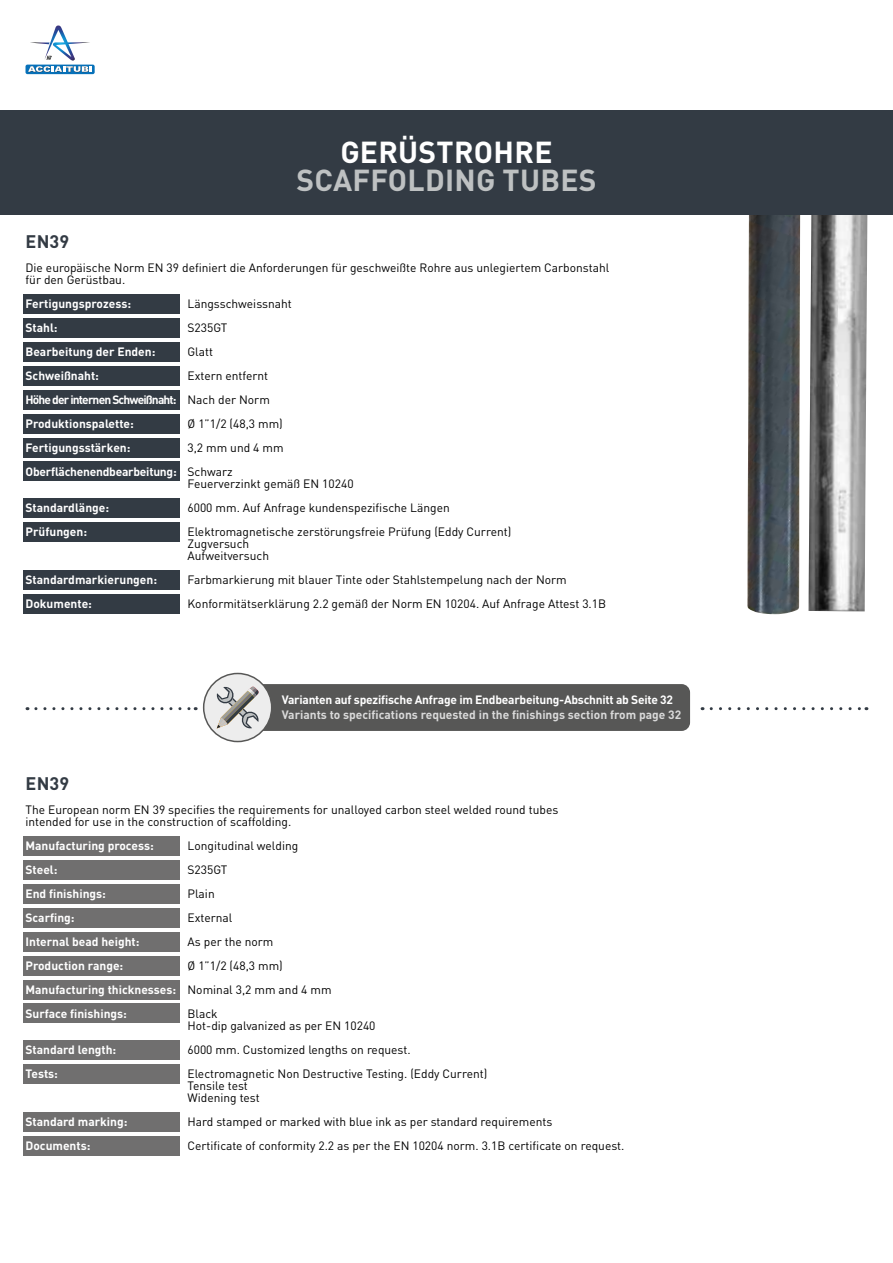
<style>
.page{position:relative;width:893px;height:1263px;background:#fff}
.page>*{position:absolute;margin:0;border:0;box-sizing:border-box;transform-origin:0 0}
.t1{font:700 30px "DIN Pro";letter-spacing:.01em;color:#bec1c2}
.t2{font:700 30px "DIN Pro";letter-spacing:.01em;color:#fff}
.t3{font:700 18px "DIN Pro";letter-spacing:.005em;color:#333b44}
.t4{font:12px/12px "DIN Pro";color:#000}
.t5{font:700 12px/24px "DIN Pro";color:#fff}
.t6{font:700 12px/24px "DIN Pro";letter-spacing:-.02em;color:#fff}
.t7{font:700 12px/24px "DIN Pro";letter-spacing:-.07em;color:#fff}
.t8{font:700 12px "DIN Pro";color:#dadada}
.s1{font-weight:400;color:#000}
</style>
<div class="page">
<img style="left:747px;top:215px;width:54px;height:399px">
<img style="left:808px;top:215px;width:60px;height:396px">
<div style="left:0;top:111px;width:893px;height:104px;background:#333b44"></div>
<svg style="left:26px;top:65px;width:69px;height:9px"></svg>
<svg style="left:28px;top:26px;width:64px;height:46px"></svg>
<div style="left:23px;top:294px;width:157px;height:20px;background:#333b44"></div>
<div style="left:23px;top:318px;width:157px;height:20px;background:#333b44"></div>
<div style="left:23px;top:342px;width:157px;height:20px;background:#333b44"></div>
<div style="left:23px;top:366px;width:157px;height:20px;background:#333b44"></div>
<div style="left:23px;top:390px;width:157px;height:20px;background:#333b44"></div>
<div style="left:23px;top:414px;width:157px;height:19px;background:#333b44"></div>
<div style="left:23px;top:438px;width:157px;height:19px;background:#333b44"></div>
<div style="left:23px;top:462px;width:157px;height:19px;background:#333b44"></div>
<div style="left:23px;top:498px;width:157px;height:20px;background:#333b44"></div>
<div style="left:23px;top:522px;width:157px;height:20px;background:#333b44"></div>
<div style="left:23px;top:570px;width:157px;height:19px;background:#333b44"></div>
<div style="left:23px;top:594px;width:157px;height:19px;background:#333b44"></div>
<div style="left:238px;top:684px;width:452px;height:47px;background:#575756;border-radius:9px"></div>
<div style="left:204px;top:673px;width:68px;height:68px;background:#ededed;border-radius:50%"></div>
<div style="left:203px;top:673px;width:69px;height:69px;border:2px solid #575756;border-radius:50%"></div>
<svg style="left:216px;top:686px;width:43px;height:43px"></svg>
<svg style="left:36px;top:707px;width:160px;height:3px"></svg>
<svg style="left:711px;top:707px;width:156px;height:3px"></svg>
<div style="left:23px;top:836px;width:157px;height:20px;background:#706f6f"></div>
<div style="left:23px;top:860px;width:157px;height:20px;background:#706f6f"></div>
<div style="left:23px;top:884px;width:157px;height:20px;background:#706f6f"></div>
<div style="left:23px;top:908px;width:157px;height:20px;background:#706f6f"></div>
<div style="left:23px;top:932px;width:157px;height:20px;background:#706f6f"></div>
<div style="left:23px;top:956px;width:157px;height:19px;background:#706f6f"></div>
<div style="left:23px;top:980px;width:157px;height:19px;background:#706f6f"></div>
<div style="left:23px;top:1004px;width:157px;height:19px;background:#706f6f"></div>
<div style="left:23px;top:1040px;width:157px;height:20px;background:#706f6f"></div>
<div style="left:23px;top:1064px;width:157px;height:20px;background:#706f6f"></div>
<div style="left:23px;top:1112px;width:157px;height:19px;background:#706f6f"></div>
<div style="left:23px;top:1136px;width:157px;height:19px;background:#706f6f"></div>
<h1 class="t2" style="left:340px;top:131px;width:214px">GERÜSTROHRE</h1>
<h1 class="t1" style="left:296px;top:160px;width:302px">SCAFFOLDING TUBES</h1>
<h2 class="t3" style="left:26px;top:229px;width:45px">EN39</h2>
<p class="t4" style="left:26px;top:261px;width:585px">Die europäische Norm EN 39 definiert die Anforderungen für geschweißte Rohre aus unlegiertem Carbonstahl für den Gerüstbau.</p>
<p class="t5" style="left:26px;top:291px;width:107px">Fertigungsprozess:</p>
<p class="t4" style="left:188px;top:297px;width:106px">Längsschweissnaht</p>
<p class="t5" style="left:26px;top:315px;width:34px">Stahl:</p>
<p class="t4" style="left:188px;top:321px;width:41px">S235GT</p>
<p class="t5" style="left:26px;top:339px;width:131px">Bearbeitung der Enden:</p>
<p class="t4" style="left:188px;top:345px;width:27px">Glatt</p>
<p class="t5" style="left:26px;top:363px;width:75px">Schweißnaht:</p>
<p class="t7" style="left:26px;top:363px;width:246px;text-indent:162px"><span class="s1">Extern entfernt<br></span>Höhe der internen Schweißnaht: <span class="s1">Nach der Norm<br></span>Produktionspalette:</p>
<p class="t4" style="left:188px;top:417px;width:97px">Ø 1”1/2 (48,3 mm)</p>
<p class="t5" style="left:26px;top:435px;width:106px">Fertigungsstärken:</p>
<p class="t6" style="left:26px;top:435px;width:260px;text-indent:162px"><span class="s1">3,2 mm und 4 mm<br></span>Oberflächenendbearbeitung: <span class="s1">Schwarz</span></p>
<p class="t4" style="left:188px;top:477px;width:168px">Feuerverzinkt gemäß EN 10240</p>
<p class="t5" style="left:26px;top:495px;width:85px">Standardlänge:</p>
<p class="t4" style="left:188px;top:501px;width:264px">6000 mm. Auf Anfrage kundenspezifische Längen</p>
<p class="t5" style="left:26px;top:519px;width:63px">Prüfungen:</p>
<p class="t4" style="left:188px;top:525px;width:325px">Elektromagnetische zerstörungsfreie Prüfung (Eddy Current)<br>Zugversuch<br>Aufweitversuch</p>
<p class="t5" style="left:26px;top:567px;width:133px">Standardmarkierungen:</p>
<p class="t4" style="left:188px;top:573px;width:381px">Farbmarkierung mit blauer Tinte oder Stahlstempelung nach der Norm</p>
<p class="t5" style="left:26px;top:591px;width:68px">Dokumente:</p>
<p class="t4" style="left:188px;top:597px;width:420px">Konformitätserklärung 2.2 gemäß der Norm EN 10204. Auf Anfrage Attest 3.1B</p>
<p class="t6" style="left:282px;top:687px;width:393px">Varianten auf spezifische Anfrage im Endbearbeitung-Abschnitt ab Seite 32</p>
<p class="t8" style="left:282px;top:706px;width:401px">Variants to specifications requested in the finishings section from page 32</p>
<h2 class="t3" style="left:26px;top:771px;width:45px">EN39</h2>
<p class="t4" style="left:26px;top:803px;width:534px">The European norm EN 39 specifies the requirements for unalloyed carbon steel welded round tubes intended for use in the construction of scaffolding.</p>
<p class="t5" style="left:26px;top:833px;width:130px">Manufacturing process:</p>
<p class="t4" style="left:188px;top:839px;width:112px">Longitudinal welding</p>
<p class="t5" style="left:26px;top:857px;width:34px">Steel:</p>
<p class="t4" style="left:188px;top:863px;width:41px">S235GT</p>
<p class="t5" style="left:26px;top:881px;width:82px">End finishings:</p>
<p class="t4" style="left:188px;top:887px;width:29px">Plain</p>
<p class="t5" style="left:26px;top:905px;width:51px">Scarfing:</p>
<p class="t4" style="left:188px;top:911px;width:46px">External</p>
<p class="t5" style="left:26px;top:929px;width:116px">Internal bead height:</p>
<p class="t4" style="left:188px;top:935px;width:87px">As per the norm</p>
<p class="t5" style="left:26px;top:953px;width:99px">Production range:</p>
<p class="t5" style="left:26px;top:953px;width:308px;text-indent:162px"><span class="s1">Ø 1”1/2 (48,3 mm)<br></span>Manufacturing thicknesses: <span class="s1">Nominal 3,2 mm and 4 mm<br></span>Surface finishings:</p>
<p class="t4" style="left:188px;top:1007px;width:190px">Black<br>Hot-dip galvanized as per EN 10240</p>
<p class="t5" style="left:26px;top:1037px;width:92px">Standard length:</p>
<p class="t4" style="left:188px;top:1043px;width:225px">6000 mm. Customized lengths on request.</p>
<p class="t5" style="left:26px;top:1061px;width:34px">Tests:</p>
<p class="t4" style="left:188px;top:1067px;width:301px">Electromagnetic Non Destructive Testing. (Eddy Current)<br>Tensile test<br>Widening test</p>
<p class="t5" style="left:26px;top:1109px;width:103px">Standard marking:</p>
<p class="t4" style="left:188px;top:1115px;width:366px">Hard stamped or marked with blue ink as per standard requirements</p>
<p class="t5" style="left:26px;top:1133px;width:66px">Documents:</p>
<p class="t4" style="left:188px;top:1139px;width:438px">Certificate of conformity 2.2 as per the EN 10204 norm. 3.1B certificate on request.</p>
</div>
